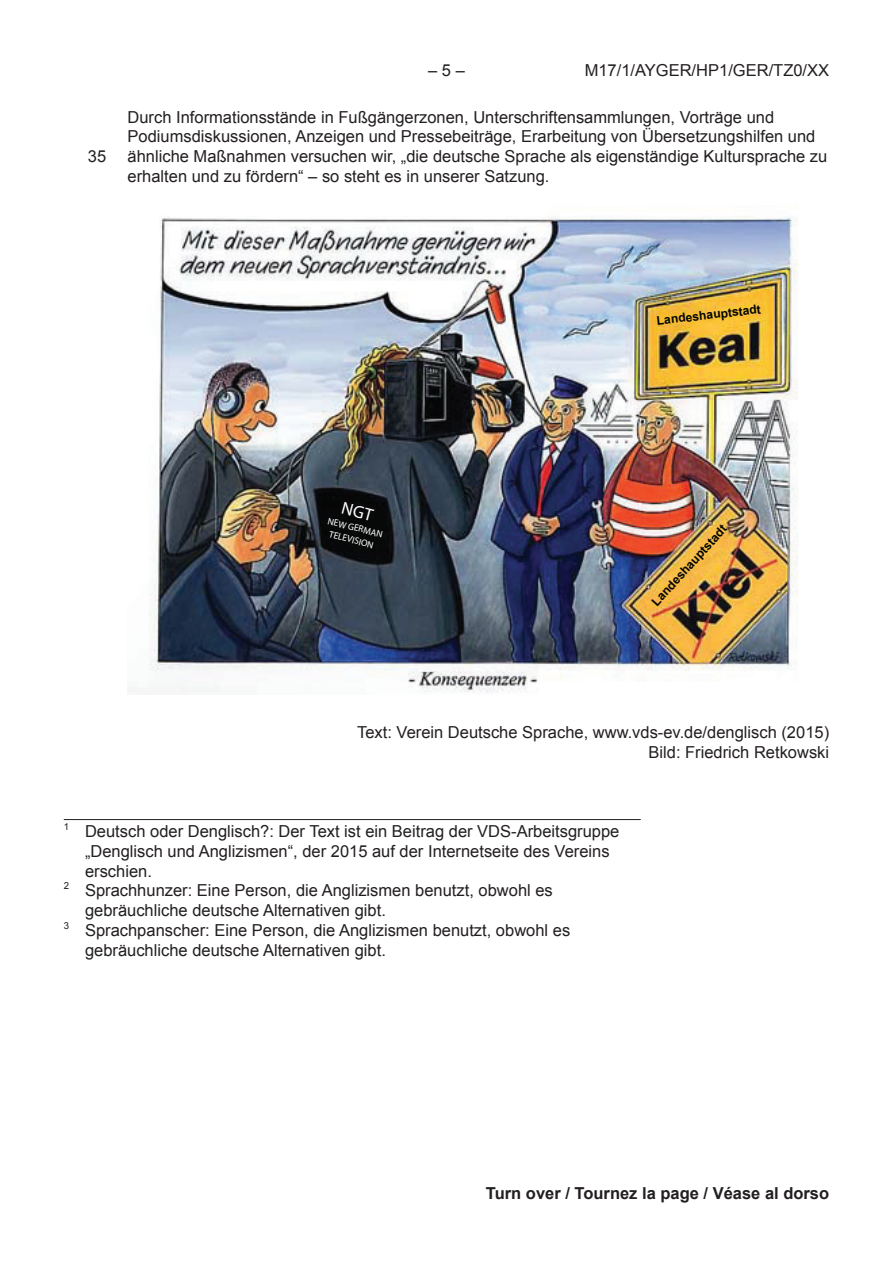
<style>
.page{position:relative;width:893px;height:1263px;background:#fff}
.page>*{position:absolute;margin:0;border:0;box-sizing:border-box;transform-origin:0 0}
.t1{font:16.5px/19.8px "Arial";color:#231f20}
.t2{font:700 16.5px "Arial";color:#231f20}
.t3{font:700 12.15px "Arial";color:#040503}
.t4{font:9.6px "Arial";color:#231f20}
.t5{font:9.45px "Myriad Pro";color:#fff}
</style>
<div class="page">
<hr style="left:64px;top:819px;width:577px;height:1px;background:#231f20">
<img style="left:128px;top:205px;width:670px;height:489px">
<svg style="left:342px;top:502px;width:32px;height:19px"></svg>
<p class="t1" style="left:88px;top:147px;width:20px">35</p>
<p class="t1" style="left:428px;top:60px;width:38px">– 5 –</p>
<p class="t1" style="left:585px;top:60px;width:246px">M17/1/AYGER/HP1/GER/TZ0/XX</p>
<p class="t1" style="left:128px;top:107px;width:701px">Durch Informationsstände in Fußgängerzonen, Unterschriftensammlungen, Vorträge und Podiumsdiskussionen, Anzeigen und Pressebeiträge, Erarbeitung von Übersetzungshilfen und ähnliche Maßnahmen versuchen wir, „die deutsche Sprache als eigenständige Kultursprache zu erhalten und zu fördern“ – so steht es in unserer Satzung.</p>
<p class="t3" style="left:656px;top:312px;width:106px;rotate:-6deg">Landeshauptstadt</p>
<p class="t5" style="left:329px;top:515px;width:58px;rotate:14deg">NEW GERMAN</p>
<p class="t5" style="left:331px;top:528px;width:47px;rotate:15deg">TELEVISION</p>
<p class="t3" style="left:648px;top:599px;width:106px;rotate:-48deg">Landeshauptstadt</p>
<p class="t1" style="left:357px;top:722px;width:473px;text-align:right">Text: Verein Deutsche Sprache, www.vds-ev.de/denglisch (2015)<br>Bild: Friedrich Retkowski</p>
<p class="t4" style="left:64px;top:820px;width:7px">1</p>
<p class="t1" style="left:85px;top:821px;width:536px">Deutsch oder Denglisch?: Der Text ist ein Beitrag der VDS-Arbeitsgruppe</p>
<p class="t1" style="left:85px;top:841px;width:526px">„Denglisch und Anglizismen“, der 2015 auf der Internetseite des Vereins</p>
<p class="t1" style="left:85px;top:861px;width:68px">erschien.</p>
<p class="t1" style="left:64px;top:881px;width:491px"><sup>2</sup> Sprachhunzer: Eine Person, die Anglizismen benutzt, obwohl es</p>
<p class="t1" style="left:85px;top:901px;width:302px">gebräuchliche deutsche Alternativen gibt.</p>
<p class="t1" style="left:64px;top:920px;width:508px"><sup>3</sup> Sprachpanscher: Eine Person, die Anglizismen benutzt, obwohl es</p>
<p class="t1" style="left:85px;top:940px;width:302px">gebräuchliche deutsche Alternativen gibt.</p>
<p class="t2" style="left:486px;top:1182px;width:345px">Turn over / Tournez la page / Véase al dorso</p>
</div>
